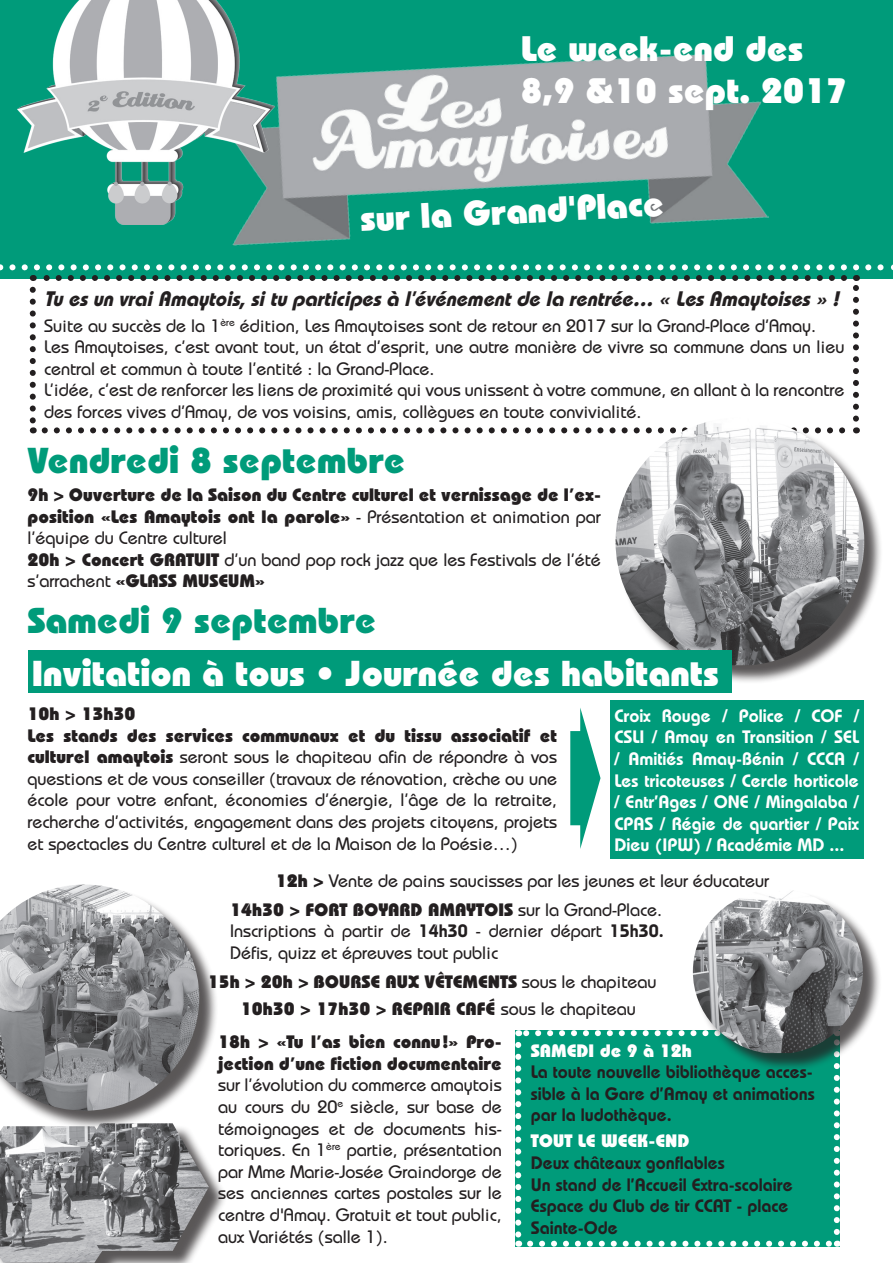
<style>
.page{position:relative;width:893px;height:1263px;background:#fff}
.page>*{position:absolute;margin:0;border:0;box-sizing:border-box;transform-origin:0 0}
.t1{font:800 36px "Bauhaus";color:#fff}
.t2{font:800 36px "Bauhaus";color:#009b7a}
.t3{font:800 35.4px/42.5px "Bauhaus";color:#fff}
.t4{font:italic 700 21px "Bauhaus";color:#231f20;scale:.96 1}
.t5{font:500 18px/21.6px "Bauhaus";color:#231f20}
.t6{font:800 18px/21.6px "Bauhaus";color:#231f20}
.t7{font:600 18px/21.6px "Bauhaus";color:#fff;text-align:justify}
.t8{font:600 18px/21.6px "Bauhaus";color:#231f20;text-align:justify}
.t9{font:800 18px "Bauhaus";color:#fff}
.s1{font-weight:500}
.s2{font-weight:800}
.s3{font-weight:600}
</style>
<div class="page">
<div style="left:0;top:0;width:893px;height:279px;background:#009b7a"></div>
<img style="left:232px;top:54px;width:537px;height:192px">
<img style="left:17px;top:0;width:257px;height:224px">
<div style="left:610px;top:700px;width:253px;height:159px;background:#009b7a"></div>
<div style="left:618px;top:419px;width:265px;height:265px;background:#231f20;opacity:.75"></div>
<img style="left:615px;top:433px;width:249px;height:232px">
<div style="left:0;top:1125px;width:227px;height:138px;background:#231f20;opacity:.75"></div>
<img style="left:0;top:1129px;width:140px;height:134px">
<img style="left:64px;top:1129px;width:145px;height:122px">
<div style="left:0;top:886px;width:218px;height:243px;background:#231f20;opacity:.75"></div>
<img style="left:0;top:884px;width:199px;height:227px">
<div style="left:515px;top:1030px;width:325px;height:217px;background:#009b7a"></div>
<svg style="left:530px;top:1241px;width:301px;height:6px"></svg>
<svg style="left:515px;top:1045px;width:6px;height:202px"></svg>
<svg style="left:834px;top:1074px;width:6px;height:158px"></svg>
<svg style="left:518px;top:1030px;width:175px;height:6px"></svg>
<div style="left:695px;top:891px;width:187px;height:181px;background:#231f20;opacity:.75"></div>
<img style="left:693px;top:890px;width:170px;height:163px">
<svg style="left:0;top:264px;width:893px;height:169px"></svg>
<div style="left:28px;top:651px;width:703px;height:42px;background:#009b7a"></div>
<h2 class="t3" style="left:521px;top:27px;width:328px">Le week-end des<br>8,9 &amp;10 sept. 2017</h2>
<h2 class="t3" style="left:359px;top:197px;width:306px;rotate:-3deg">sur la Grand'Place</h2>
<p class="t4" style="left:44px;top:285px;width:835px">Tu esun vraiAmaytois,situ participesà l’événementde la rentrée… « LesAmaytoises » !</p>
<p class="t5" style="left:44px;top:314px;width:802px">Suite au succès de la 1<sup>ère</sup> édition, Les Amaytoises sont de retour en 2017 sur la Grand-Place d’Amay.<br>Les Amaytoises, c’est avant tout, un état d’esprit, une autre manière de vivre sa commune dans un lieu central et commun à toute l’entité : la Grand-Place.<br>L’idée, c’est de renforcer les liens de proximité qui vous unissent à votre commune, en allant à la rencontre des forces vives d’Amay, de vos voisins, amis, collègues en toute convivialité.</p>
<h1 class="t2" style="left:28px;top:439px;width:379px">Vendredi 8 septembre</h1>
<p class="t6" style="left:28px;top:484px;width:575px">9h &gt; Ouverture de la Saison du Centre culturel et vernissage de l’ex&shy;position «Les Amaytois ont la parole» <span class="s1">- Présentation et animation par l’équipe du Centre culturel<br></span>20h &gt; Concert GRATUIT <span class="s1">d’un band pop rock jazz que les Festivals de l’été s’arrachent</span> «GLASS MUSEUM»</p>
<h1 class="t2" style="left:28px;top:599px;width:350px">Samedi 9 septembre</h1>
<h1 class="t1" style="left:32px;top:652px;width:689px">Invitation à tous • Journée des habitants</h1>
<p class="t5" style="left:28px;top:703px;width:531px"><span class="s2">10h &gt; 13h30<br>Les stands des services communaux et du tissu associatif et culturel amaytois</span> seront sous le chapiteau afin de répondre à vos questions et de vous conseiller (travaux de rénovation, crèche ou une école pour votre enfant, économies d’énergie, l’âge de la retraite, recherche d’activités, engagement dans des projets citoyens, projets et spectacles du Centre culturel et de la Maison de la Poésie…)</p>
<p class="t7" style="left:614px;top:704px;width:246px">Croix Rouge / Police / COF / CSLI / Amay en Transition / SEL / Amitiés Amay-Bénin / CCCA / Les tricoteuses / Cercle horticole / Entr’Ages / ONE / Mingalaba / CPAS / Régie de quartier / Paix</p>
<p class="t7" style="left:614px;top:834px;width:232px">Dieu (IPW) / Académie MD ...</p>
<p class="t5" style="left:230px;top:866px;width:540px;line-height:28.7px;text-indent:46px"><span class="s2">12h &gt;</span> Vente de pains saucisses par les jeunes et leur éducateur<br><span class="s2">14h30 &gt; FORT BOYARD AMAYTOIS</span> sur la Grand-Place.</p>
<p class="t5" style="left:230px;top:920px;width:435px">Inscriptions à partir de <span class="s3">14h30</span> - dernier départ <span class="s3">15h30.<br></span>Défis, quizz et épreuves tout public</p>
<p class="t6" style="left:241px;top:968px;width:417px;line-height:26.5px;text-indent:-33px">15h &gt; 20h &gt; BOURSE AUX VÊTEMENTS <span class="s1">sous le chapiteau<br></span>10h30 &gt; 17h30 &gt; REPAIR CAFÉ <span class="s1">sous le chapiteau</span></p>
<p class="t6" style="left:218px;top:1031px;width:285px">18h &gt; «Tu l’as bien connu!» Pro&shy;jection d’une fiction documentaire</p>
<p class="t5" style="left:218px;top:1074px;width:285px;text-align:justify">sur l’évolution du commerce amaytois au cours du 20<sup>e</sup> siècle, sur base de témoignages et de documents his&shy;toriques. En 1<sup>ère</sup> partie, présentation par Mme Marie-Josée Graindorge de ses anciennes cartes postales sur le centre d'Amay. Gratuit et tout public, aux Variétés (salle 1).</p>
<p class="t9" style="left:531px;top:1040px;width:162px">SAMEDI de 9 à 12h</p>
<p class="t8" style="left:531px;top:1061px;width:286px">La toute nouvelle bibliothèque acces&shy;sible à la Gare d’Amay et animations par la ludothèque.</p>
<p class="t9" style="left:531px;top:1130px;width:160px">TOUT LE WEEK-END</p>
<p class="t8" style="left:531px;top:1151px;width:264px;text-align:left">Deux châteaux gonflables<br>Un stand de l’Accueil Extra-scolaire<br>Espace du Club de tir CCAT - place<br>Sainte-Ode</p>
</div>
